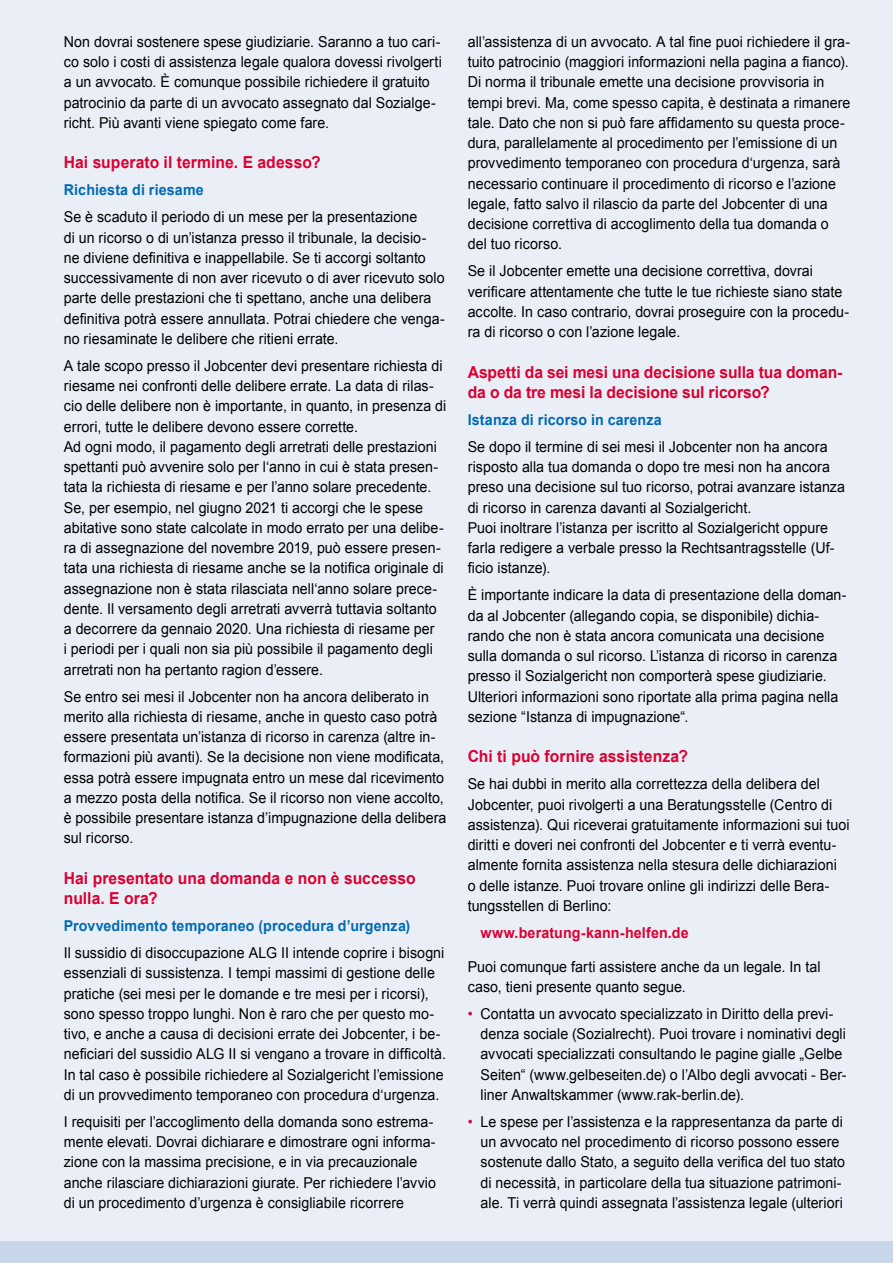
<style>
.page{position:relative;width:893px;height:1263px;background:#eaeef7}
.page>*{position:absolute;margin:0;border:0;box-sizing:border-box;transform-origin:0 0}
.t1{font:700 16.5px/20.2px "Arial";color:#db0031;scale:.95 1}
.t2{font:15px/20.2px "Arial";letter-spacing:.005em;color:#000;scale:.95 1}
.t3{font:700 15px "Arial";letter-spacing:.01em;color:#006ab3;scale:.95 1}
.t4{font:700 15px "Arial";letter-spacing:.01em;color:#db0031;scale:.95 1}
.s1{color:#db0031}
</style>
<div class="page">
<div style="left:0;top:1242px;width:893px;height:21px;background:#c8d6ec"></div>
<p class="t2" style="left:64px;top:32px;width:399px">Non dovrai sostenere spese giudiziarie. Saranno a tuo cari&shy;co solo i costi di assistenza legale qualora dovessi rivolgerti a un avvocato. È comunque possibile richiedere il gratuito patrocinio da parte di un avvocato assegnato dal Sozialge&shy;richt. Più avanti viene spiegato come fare.</p>
<p class="t1" style="left:64px;top:153px;width:272px">Hai superato il termine. E adesso?</p>
<p class="t3" style="left:64px;top:180px;width:149px">Richiesta di riesame</p>
<p class="t2" style="left:64px;top:207px;width:403px">Se è scaduto il periodo di un mese per la presentazione<br>di un ricorso o di un’istanza presso il tribunale, la decisio&shy;ne diviene definitiva e inappellabile. Se ti accorgi soltanto successivamente di non aver ricevuto o di aver ricevuto solo parte delle prestazioni che ti spettano, anche una delibera definitiva potrà essere annullata. Potrai chiedere che venga&shy;no riesaminate le delibere che ritieni errate.</p>
<p class="t2" style="left:64px;top:356px;width:404px">A tale scopo presso il Jobcenter devi presentare richiesta di riesame nei confronti delle delibere errate. La data di rilas&shy;cio delle delibere non è importante, in quanto, in presenza di errori, tutte le delibere devono essere corrette.<br>Ad ogni modo, il pagamento degli arretrati delle prestazioni spettanti può avvenire solo per l‘anno in cui è stata presen&shy;tata la richiesta di riesame e per l’anno solare precedente.<br>Se, per esempio, nel giugno 2021 ti accorgi che le spese abitative sono state calcolate in modo errato per una delibe&shy;ra di assegnazione del novembre 2019, può essere presen&shy;tata una richiesta di riesame anche se la notifica originale di assegnazione non è stata rilasciata nell‘anno solare prece&shy;dente. Il versamento degli arretrati avverrà tuttavia soltanto a decorrere da gennaio 2020. Una richiesta di riesame per<br>i periodi per i quali non sia più possibile il pagamento degli arretrati non ha pertanto ragion d’essere.</p>
<p class="t2" style="left:64px;top:686px;width:404px">Se entro sei mesi il Jobcenter non ha ancora deliberato in merito alla richiesta di riesame, anche in questo caso potrà essere presentata un’istanza di ricorso in carenza (altre in&shy;formazioni più avanti). Se la decisione non viene modificata, essa potrà essere impugnata entro un mese dal ricevimento a mezzo posta della notifica. Se il ricorso non viene accolto, è possibile presentare istanza d’impugnazione della delibera sul ricorso.</p>
<p class="t1" style="left:64px;top:868px;width:372px">Hai presentato una domanda e non è successo nulla. E ora?</p>
<p class="t3" style="left:64px;top:916px;width:366px">Provvedimento temporaneo (procedura d’urgenza)</p>
<p class="t2" style="left:64px;top:943px;width:404px">Il sussidio di disoccupazione ALG II intende coprire i bisogni essenziali di sussistenza. I tempi massimi di gestione delle pratiche (sei mesi per le domande e tre mesi per i ricorsi), sono spesso troppo lunghi. Non è raro che per questo mo&shy;tivo, e anche a causa di decisioni errate dei Jobcenter, i be&shy;neficiari del sussidio ALG II si vengano a trovare in difficoltà.<br>In tal caso è possibile richiedere al Sozialgericht l’emissione di un provvedimento temporaneo con procedura d‘urgenza.</p>
<p class="t2" style="left:64px;top:1112px;width:393px">I requisiti per l’accoglimento della domanda sono estrema&shy;mente elevati. Dovrai dichiarare e dimostrare ogni informa&shy;zione con la massima precisione, e in via precauzionale anche rilasciare dichiarazioni giurate. Per richiedere l’avvio di un procedimento d’urgenza è consigliabile ricorrere</p>
<p class="t2" style="left:468px;top:32px;width:404px">all’assistenza di un avvocato. A tal fine puoi richiedere il gra&shy;tuito patrocinio (maggiori informazioni nella pagina a fianco).<br>Di norma il tribunale emette una decisione provvisoria in tempi brevi. Ma, come spesso capita, è destinata a rimanere tale. Dato che non si può fare affidamento su questa proce&shy;dura, parallelamente al procedimento per l’emissione di un provvedimento temporaneo con procedura d‘urgenza, sarà necessario continuare il procedimento di ricorso e l’azione legale, fatto salvo il rilascio da parte del Jobcenter di una decisione correttiva di accoglimento della tua domanda o del tuo ricorso.</p>
<p class="t2" style="left:468px;top:261px;width:403px">Se il Jobcenter emette una decisione correttiva, dovrai verificare attentamente che tutte le tue richieste siano state accolte. In caso contrario, dovrai proseguire con la procedu&shy;ra di ricorso o con l’azione legale.</p>
<p class="t1" style="left:468px;top:362px;width:396px">Aspetti da sei mesi una decisione sulla tua doman&shy;da o da tre mesi la decisione sul ricorso?</p>
<p class="t3" style="left:468px;top:410px;width:206px">Istanza di ricorso in carenza</p>
<p class="t2" style="left:468px;top:437px;width:399px">Se dopo il termine di sei mesi il Jobcenter non ha ancora risposto alla tua domanda o dopo tre mesi non ha ancora preso una decisione sul tuo ricorso, potrai avanzare istanza di ricorso in carenza davanti al Sozialgericht.<br>Puoi inoltrare l’istanza per iscritto al Sozialgericht oppure farla redigere a verbale presso la Rechtsantragsstelle (Uf&shy;ficio istanze).</p>
<p class="t2" style="left:468px;top:585px;width:400px">È importante indicare la data di presentazione della doman&shy;da al Jobcenter (allegando copia, se disponibile) dichia&shy;rando che non è stata ancora comunicata una decisione sulla domanda o sul ricorso. L’istanza di ricorso in carenza presso il Sozialgericht non comporterà spese giudiziarie.<br>Ulteriori informazioni sono riportate alla prima pagina nella sezione “Istanza di impugnazione“.</p>
<p class="t1" style="left:468px;top:747px;width:233px">Chi ti può fornire assistenza?</p>
<p class="t2" style="left:468px;top:774px;width:403px">Se hai dubbi in merito alla correttezza della delibera del Jobcenter, puoi rivolgerti a una Beratungsstelle (Centro di assistenza). Qui riceverai gratuitamente informazioni sui tuoi diritti e doveri nei confronti del Jobcenter e ti verrà eventu&shy;almente fornita assistenza nella stesura delle dichiarazioni<br>o delle istanze. Puoi trovare online gli indirizzi delle Bera&shy;tungsstellen di Berlino:</p>
<p class="t4" style="left:480px;top:923px;width:221px">www.beratung-kann-helfen.de</p>
<p class="t2" style="left:468px;top:956px;width:373px">Puoi comunque farti assistere anche da un legale. In tal caso, tieni presente quanto segue.</p>
<p class="t2" style="left:480px;top:1004px;width:387px;text-indent:-13px"><span class="s1">•</span> Contatta un avvocato specializzato in Diritto della previ&shy;denza sociale (Sozialrecht). Puoi trovare i nominativi degli avvocati specializzati consultando le pagine gialle „Gelbe Seiten“ (www.gelbeseiten.de) o l’Albo degli avvocati - Ber&shy;liner Anwaltskammer (www.rak-berlin.de).</p>
<p class="t2" style="left:480px;top:1112px;width:385px;text-indent:-13px"><span class="s1">•</span> Le spese per l’assistenza e la rappresentanza da parte di un avvocato nel procedimento di ricorso possono essere sostenute dallo Stato, a seguito della verifica del tuo stato di necessità, in particolare della tua situazione patrimoni&shy;ale. Ti verrà quindi assegnata l’assistenza legale (ulteriori</p>
</div>
